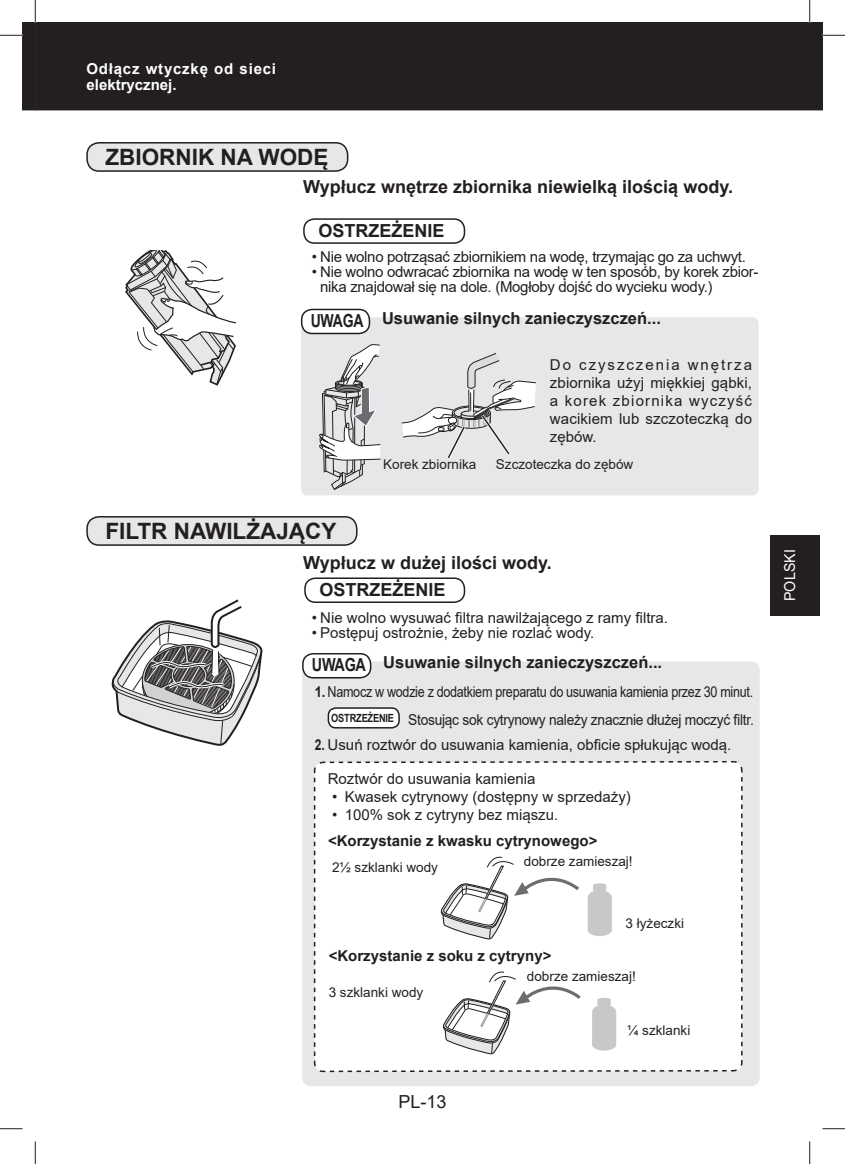
<style>
.page{position:relative;width:845px;height:1164px;background:#fff}
.page>*{position:absolute;margin:0;border:0;box-sizing:border-box;transform-origin:0 0}
.t1{font:700 22.5px "Arial";color:#231f20}
.t2{font:700 18px/26.8px "Arial";color:#231f20}
.t3{font:18px "Arial";color:#231f20}
.t4{font:700 16.5px "Arial";color:#231f20}
.t5{font:15px/18px "Arial";letter-spacing:-.02em;color:#231f20}
.t6{font:15px "Arial";color:#231f20}
.t7{font:15px/28px "Arial";letter-spacing:-.02em;color:#231f20;text-align:right;scale:.84 1}
.t8{font:700 15px "Arial";color:#231f20}
.t9{font:700 15px/16.5px "Arial";letter-spacing:.05em;color:#fff}
.t10{font:15px "Arial";letter-spacing:.005em;color:#fff;scale:.95 1}
.t11{font:13.5px "Arial";color:#231f20}
.s1{font-size:18px}
.s2{font-weight:700}
</style>
<div class="page">
<div style="left:301px;top:317px;width:457px;height:178px;background:#e6e7e9;border-radius:6px"></div>
<svg style="left:111px;top:599px;width:152px;height:147px"></svg>
<div style="left:302px;top:661px;width:457px;height:424px;background:#e6e7e9;border-radius:9px"></div>
<svg style="left:313px;top:761px;width:430px;height:311px;background:#f8f8f8"></svg>
<svg style="left:125px;top:250px;width:111px;height:136px"></svg>
<svg style="left:319px;top:344px;width:62px;height:146px"></svg>
<svg style="left:401px;top:353px;width:135px;height:105px"></svg>
<div style="left:769px;top:534px;width:50px;height:81px;background:#231f20"></div>
<div style="left:36px;top:22px;width:786px;height:88px;background:#231f20"></div>
<div style="left:87px;top:143px;width:260px;height:28px;background:#e6e7e9;border-radius:12px"></div>
<div style="left:86px;top:142px;width:262px;height:30px;border:2px solid #231f20;border-radius:12px"></div>
<div style="left:303px;top:218px;width:162px;height:26px;border:2px solid #231f20;border-radius:10px"></div>
<div style="left:301px;top:309px;width:68px;height:24px;background:#fff;border-radius:10px"></div>
<div style="left:301px;top:309px;width:69px;height:25px;border:2px solid #231f20;border-radius:10px"></div>
<div style="left:87px;top:516px;width:270px;height:29px;background:#e6e7e9;border-radius:12px"></div>
<div style="left:86px;top:516px;width:271px;height:29px;border:2px solid #231f20;border-radius:12px"></div>
<div style="left:304px;top:577px;width:161px;height:26px;border:2px solid #231f20;border-radius:10px"></div>
<div style="left:303px;top:653px;width:67px;height:24px;background:#fff;border-radius:10px"></div>
<div style="left:302px;top:653px;width:69px;height:25px;border:2px solid #231f20;border-radius:10px"></div>
<div style="left:328px;top:708px;width:71px;height:19px;background:#fff;border-radius:8px"></div>
<div style="left:327px;top:707px;width:73px;height:21px;border:2px solid #231f20;border-radius:8px"></div>
<hr style="left:808px;top:0;width:2px;height:23px;background:#fff">
<svg style="left:822px;top:35px;width:22px;height:1px"></svg>
<svg style="left:0;top:1128px;width:22px;height:1px"></svg>
<svg style="left:822px;top:1128px;width:22px;height:1px"></svg>
<svg style="left:0;top:0;width:36px;height:110px"></svg>
<svg style="left:35px;top:1141px;width:1px;height:22px"></svg>
<svg style="left:809px;top:0;width:1px;height:23px"></svg>
<svg style="left:809px;top:1141px;width:1px;height:22px"></svg>
<p class="t9" style="left:86px;top:60px;width:191px">Odłącz wtyczkę od sieci elektrycznej.</p>
<h1 class="t1" style="left:105px;top:145px;width:224px">ZBIORNIK NA WODĘ</h1>
<p class="t2" style="left:303px;top:174px;width:431px">Wypłucz wnętrze zbiornika niewielką ilością wody.</p>
<p class="t2" style="left:318px;top:217px;width:128px">OSTRZEŻENIE</p>
<p class="t5" style="left:311px;top:248px;width:435px">• Nie wolno potrząsać zbiornikiem na wodę, trzymając go za uchwyt.</p>
<p class="t5" style="left:320px;top:264px;width:440px;line-height:15px;text-indent:-9px">• Nie wolno odwracać zbiornika na wodę w ten sposób, by korek zbior&shy;nika znajdował się na dole. (Mogłoby dojść do wycieku wody.)</p>
<p class="t4" style="left:311px;top:309px;width:352px"><span class="s1">UWAGA</span> Usuwanie silnych zanieczyszczeń...</p>
<p class="t5" style="left:550px;top:356px;width:203px;text-align:justify">Do czyszczenia wnętrza zbiornika użyj miękkiej gąbki, a korek zbiornika wyczyść wacikiem lub szczoteczką do zębów.</p>
<p class="t11" style="left:383px;top:456px;width:95px">Korek zbiornika</p>
<p class="t11" style="left:496px;top:456px;width:139px">Szczoteczka do zębów</p>
<h1 class="t1" style="left:105px;top:519px;width:232px">FILTR NAWILŻAJĄCY</h1>
<p class="t2" style="left:319px;top:549px;width:234px;text-indent:-16px">Wypłucz w dużej ilości wody.<br>OSTRZEŻENIE</p>
<p class="t6" style="left:311px;top:609px;width:358px">• Nie wolno wysuwać filtra nawilżającego z ramy filtra.</p>
<p class="t6" style="left:311px;top:624px;width:284px">• Postępuj ostrożnie, żeby nie rozlać wody.</p>
<p class="t4" style="left:312px;top:653px;width:352px"><span class="s1">UWAGA</span> Usuwanie silnych zanieczyszczeń...</p>
<p class="t7" style="left:315px;top:677px;width:524px"><span class="s2">1.</span> Namocz w wodzie z dodatkiem preparatu do usuwania kamienia przez 30 minut.<br><sup>OSTRZEŻENIE</sup> Stosując sok cytrynowy należy znacznie dłużej moczyć filtr.</p>
<p class="t6" style="left:315px;top:736px;width:418px"><span class="s2">2.</span> Usuń roztwór do usuwania kamienia, obficie spłukując wodą.</p>
<p class="t6" style="left:328px;top:770px;width:209px">Roztwór do usuwania kamienia</p>
<p class="t6" style="left:332px;top:788px;width:300px">• Kwasek cytrynowy (dostępny w sprzedaży)</p>
<p class="t6" style="left:332px;top:806px;width:228px">• 100% sok z cytryny bez miąszu.</p>
<p class="t8" style="left:328px;top:832px;width:271px">&lt;Korzystanie z kwasku cytrynowego&gt;</p>
<p class="t11" style="left:332px;top:859px;width:107px">2½ szklanki wody</p>
<p class="t11" style="left:523px;top:853px;width:110px">dobrze zamieszaj!</p>
<p class="t11" style="left:625px;top:915px;width:60px">3 łyżeczki</p>
<p class="t8" style="left:328px;top:947px;width:224px">&lt;Korzystanie z soku z cytryny&gt;</p>
<p class="t11" style="left:328px;top:984px;width:96px">3 szklanki wody</p>
<p class="t3" style="left:398px;top:1091px;width:50px">PL-13</p>
<p class="t11" style="left:527px;top:968px;width:110px">dobrze zamieszaj!</p>
<p class="t11" style="left:627px;top:1022px;width:65px">¼ szklanki</p>
<p class="t10" style="left:781px;top:601px;width:56px;rotate:-90deg">POLSKI</p>
</div>
